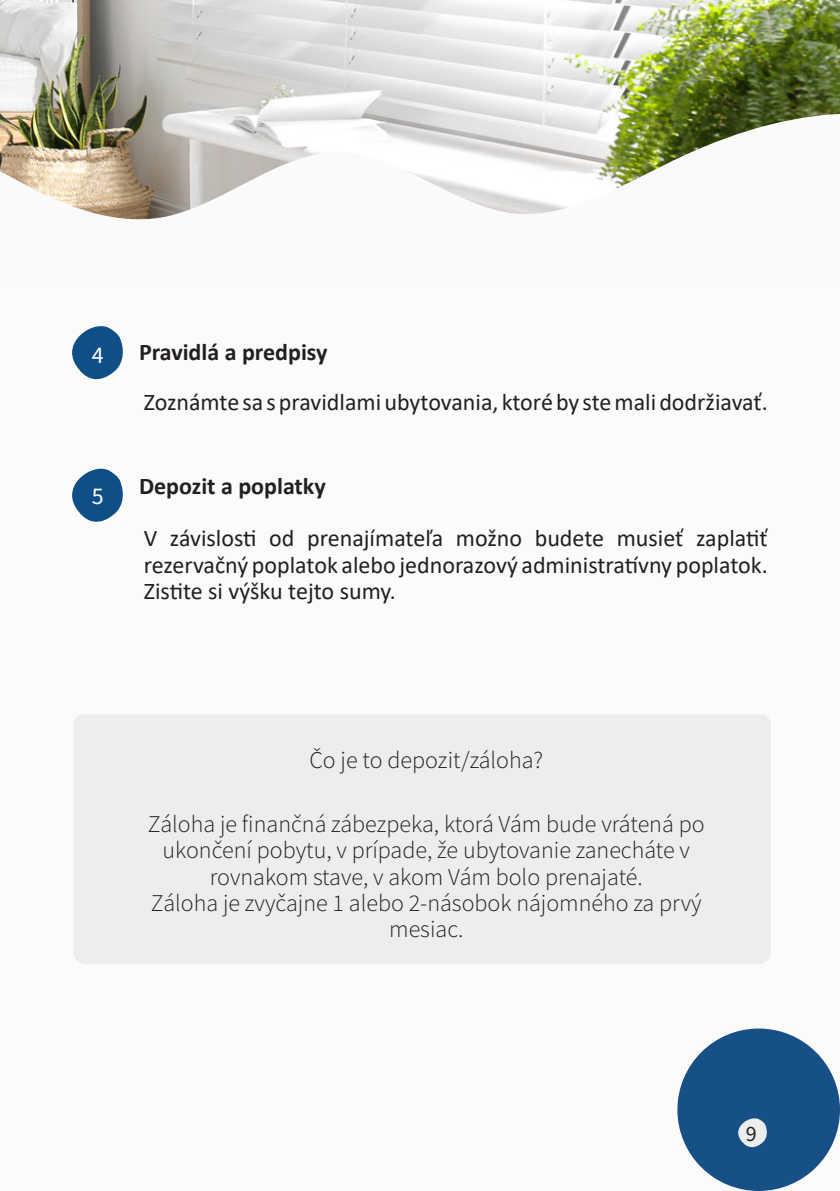
<style>
.page{position:relative;width:840px;height:1191px;background:#fff}
.page>*{position:absolute;margin:0;border:0;box-sizing:border-box;transform-origin:0 0}
.t1{font:300 24px/26.4px "Source Sans Pro";color:#231f20;text-align:center}
.t2{font:24px/26.4px "Calibri";color:#231f20;text-align:justify}
.t3{font:700 24px "Calibri";color:#231f20}
.t4{font:24px "Source Sans Pro";color:#fff}
.t5{font:22px "Source Sans Pro";color:#231f20}
</style>
<div class="page">
<div style="left:0;top:200px;width:839px;height:991px;background:#fbfbfa"></div>
<img style="left:0;top:0;width:839px;height:113px">
<svg style="left:72px;top:468px;width:51px;height:54px"></svg>
<svg style="left:72px;top:326px;width:51px;height:54px"></svg>
<div style="left:73px;top:715px;width:696px;height:249px;background:#ededed"></div>
<img style="left:0;top:113px;width:839px;height:107px">
<div style="left:677px;top:1028px;width:162px;height:163px;background:#174f87;border-radius:50%"></div>
<svg style="left:738px;top:1119px;width:29px;height:29px"></svg>
<p class="t4" style="left:92px;top:339px;width:13px">4</p>
<p class="t4" style="left:92px;top:481px;width:13px">5</p>
<p class="t3" style="left:139px;top:335px;width:190px">Pravidlá a predpisy</p>
<p class="t2" style="left:144px;top:388px;width:625px">Zoznámte sa s pravidlami ubytovania, ktoré by ste mali dodržiavať.</p>
<p class="t3" style="left:139px;top:469px;width:188px">Depozit a poplatky</p>
<p class="t2" style="left:144px;top:524px;width:625px">V závislosti od prenajímateľa možno budete musieť zaplatiť rezervačný poplatok alebo jednorazový administratívny poplatok.<br>Zistite si výšku tejto sumy.</p>
<p class="t1" style="left:309px;top:747px;width:235px">Čo je to depozit/záloha?</p>
<p class="t1" style="left:148px;top:810px;width:558px">Záloha je finančná zábezpeka, ktorá Vám bude vrátená po ukončení pobytu, v prípade, že ubytovanie zanecháte v rovnakom stave, v akom Vám bolo prenajaté.</p>
<p class="t1" style="left:151px;top:890px;width:552px">Záloha je zvyčajne 1 alebo 2-násobok nájomného za prvý mesiac.</p>
<p class="t5" style="left:745px;top:1115px;width:12px">9</p>
<p class="t5" style="left:745px;top:1119px;width:12px">9</p>
</div>
